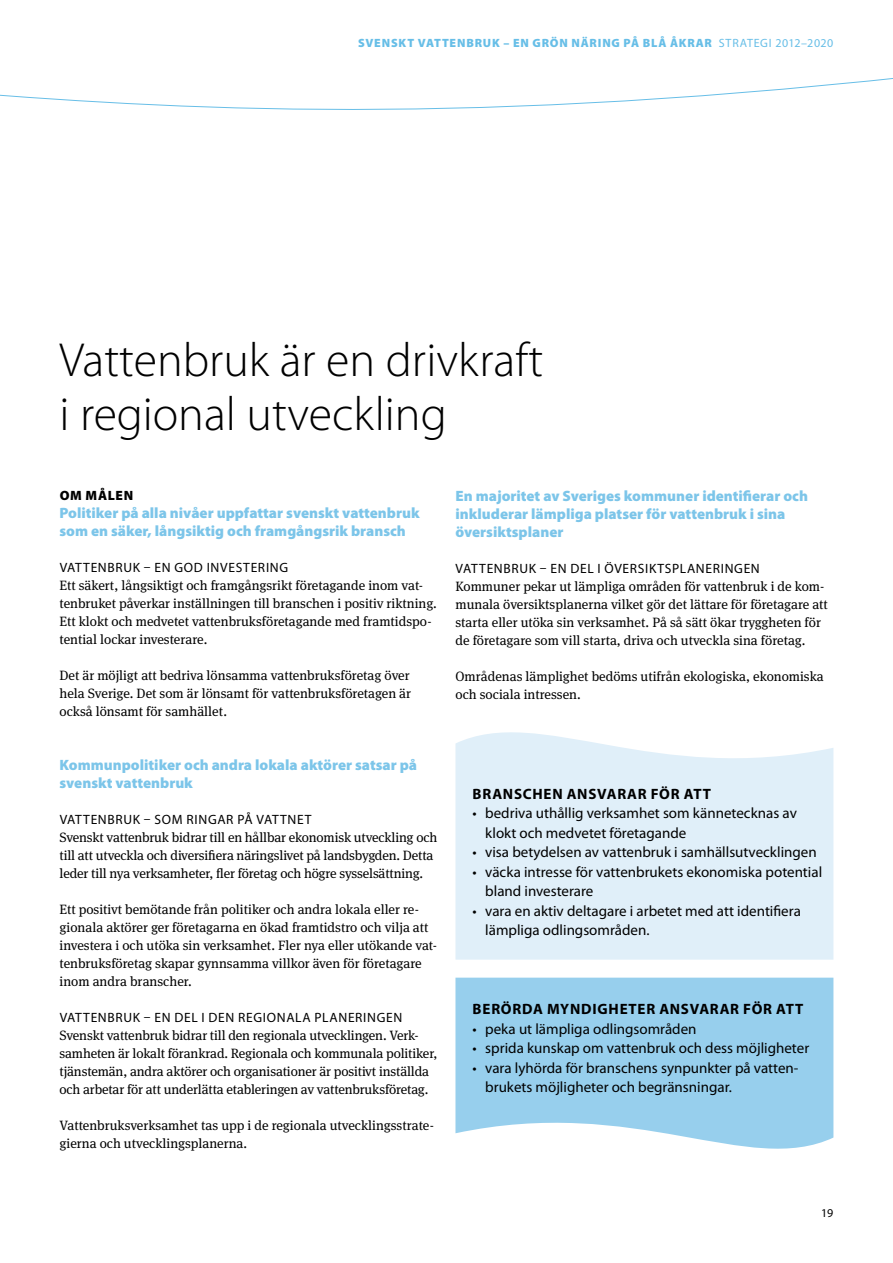
<style>
.page{position:relative;width:893px;height:1263px;background:#fff}
.page>*{position:absolute;margin:0;border:0;box-sizing:border-box;transform-origin:0 0}
.t1{font:300 48px/54px "Myriad Pro";color:#000}
.t2{font:15px/19.5px "Myriad Pro";color:#000}
.t3{font:900 15px/18px "Myriad Pro";color:#7cc5e9}
.t4{font:700 15px "Myriad Pro";letter-spacing:.05em;color:#000}
.t5{font:13.5px/18px "Meta Serif OT";color:#000}
.t6{font:13.5px "Myriad Pro";letter-spacing:.05em;color:#000}
.t7{font:900 13.5px "Myriad Pro";color:#000}
.t8{font:900 12px "Myriad Pro";letter-spacing:.065em;color:#67bee7}
.t9{font:12px "Myriad Pro";color:#000}
.s1{font-weight:400}
</style>
<div class="page">
<svg style="left:0;top:78px;width:893px;height:32px"></svg>
<svg style="left:455px;top:732px;width:378px;height:228px;background:#e2f0f9"></svg>
<svg style="left:455px;top:978px;width:378px;height:171px;background:#a0d3ee"></svg>
<p class="t8" style="left:358px;top:35px;width:477px">SVENSKT VATTENBRUK – EN GRÖN NÄRING PÅ BLÅ ÅKRAR <span class="s1">STRATEGI 2012–2020</span></p>
<h1 class="t1" style="left:60px;top:334px;width:485px">Vattenbruk är en drivkraft i regional utveckling</h1>
<p class="t7" style="left:60px;top:486px;width:74px">Om MÅLEN</p>
<p class="t3" style="left:60px;top:503px;width:362px">Politiker på alla nivåer uppfattar svenskt vattenbruk som en säker, långsiktig och framgångsrik bransch</p>
<p class="t6" style="left:60px;top:559px;width:230px">Vattenbruk – en god investering</p>
<p class="t5" style="left:60px;top:576px;width:379px">Ett säkert, långsiktigt och framgångsrikt företagande inom vat&shy;tenbruket påverkar inställningen till branschen i positiv riktning.<br>Ett klokt och medvetet vattenbruksföretagande med framtidspo&shy;tential lockar investerare.</p>
<p class="t5" style="left:60px;top:666px;width:353px;text-align:justify">Det är möjligt att bedriva lönsamma vattenbruksföretag över hela Sverige. Det som är lönsamt för vattenbruksföretagen är också lönsamt för samhället.</p>
<p class="t3" style="left:60px;top:755px;width:359px">Kommunpolitiker och andra lokala aktörer satsar på svenskt vattenbruk</p>
<p class="t6" style="left:60px;top:811px;width:253px">Vattenbruk – som ringar på vattnet</p>
<p class="t5" style="left:60px;top:828px;width:379px">Svenskt vattenbruk bidrar till en hållbar ekonomisk utveckling och till att utveckla och diversifiera näringslivet på landsbygden. Detta leder till nya verksamheter, fler företag och högre sysselsättning.</p>
<p class="t5" style="left:60px;top:900px;width:379px">Ett positivt bemötande från politiker och andra lokala eller re&shy;gionala aktörer ger företagarna en ökad framtidstro och vilja att investera i och utöka sin verksamhet. Fler nya eller utökande vat&shy;tenbruksföretag skapar gynnsamma villkor även för företagare inom andra branscher.</p>
<p class="t6" style="left:60px;top:1009px;width:344px">Vattenbruk – en del i den regionala planeringen</p>
<p class="t5" style="left:60px;top:1026px;width:379px">Svenskt vattenbruk bidrar till den regionala utvecklingen. Verk&shy;samheten är lokalt förankrad. Regionala och kommunala politiker, tjänstemän, andra aktörer och organisationer är positivt inställda och arbetar för att underlätta etableringen av vattenbruksföretag.</p>
<p class="t5" style="left:60px;top:1116px;width:376px">Vattenbruksverksamhet tas upp i de regionala utvecklingsstrate&shy;gierna och utvecklingsplanerna.</p>
<p class="t3" style="left:455px;top:486px;width:354px">En majoritet av Sveriges kommuner identifierar och inkluderar lämpliga platser för vattenbruk i sina översiktsplaner</p>
<p class="t6" style="left:456px;top:560px;width:306px">Vattenbruk – en del i översiktsplaneringen</p>
<p class="t5" style="left:455px;top:578px;width:374px">Kommuner pekar ut lämpliga områden för vattenbruk i de kom&shy;munala översiktsplanerna vilket gör det lättare för företagare att starta eller utöka sin verksamhet. På så sätt ökar tryggheten för de företagare som vill starta, driva och utveckla sina företag.</p>
<p class="t5" style="left:455px;top:668px;width:370px">Områdenas lämplighet bedöms utifrån ekologiska, ekonomiska och sociala intressen.</p>
<p class="t4" style="left:473px;top:784px;width:240px">BRANSCHEN ANSVARAR FÖR ATT</p>
<p class="t2" style="left:485px;top:803px;width:313px;text-indent:-13px">• bedriva uthållig verksamhet som kännetecknas av klokt och medvetet företagande</p>
<p class="t2" style="left:472px;top:842px;width:346px">• visa betydelsen av vattenbruk i samhällsutvecklingen</p>
<p class="t2" style="left:485px;top:862px;width:338px;text-indent:-13px">• väcka intresse för vattenbrukets ekonomiska potential bland investerare</p>
<p class="t2" style="left:485px;top:901px;width:317px;text-indent:-13px">• vara en aktiv deltagare i arbetet med att identifiera lämpliga odlingsområden.</p>
<p class="t4" style="left:473px;top:999px;width:332px">BERÖRDA MYNDIGHETER ANSVARAR FÖR ATT</p>
<p class="t2" style="left:472px;top:1019px;width:226px">• peka ut lämpliga odlingsområden</p>
<p class="t2" style="left:472px;top:1038px;width:338px">• sprida kunskap om vattenbruk och dess möjligheter</p>
<p class="t2" style="left:485px;top:1058px;width:315px;text-indent:-13px">• vara lyhörda för branschens synpunkter på vatten&shy;brukets möjligheter och begränsningar.</p>
<p class="t9" style="left:821px;top:1205px;width:14px">19</p>
</div>
